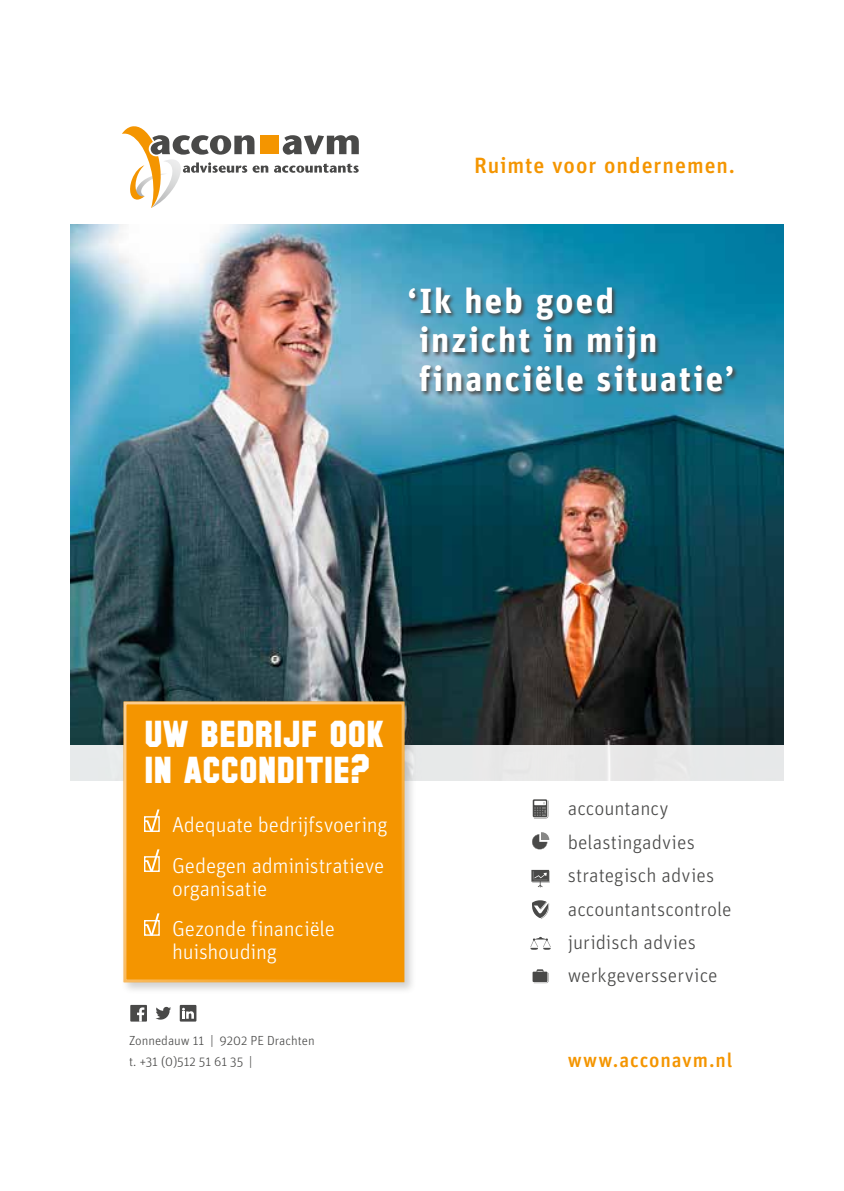
<style>
.page{position:relative;width:844px;height:1191px;background:#fff}
.page>*{position:absolute;margin:0;border:0;box-sizing:border-box;transform-origin:0 0}
.t1{font:700 40.95px/35.7px "SF Collegiate Solid";letter-spacing:-.005em;color:#fff}
.t2{font:700 34.82px/39px "Unit Pro";letter-spacing:.06em;color:#fff}
.t3{font:500 22.05px "Unit Pro";letter-spacing:.045em;color:#f49500}
.t4{font:300 21.7px/40.4px "Unit Pro";letter-spacing:-.01em;color:#fff}
.t5{font:300 20.12px/33.4px "Unit Pro";color:#494948}
.t6{font:500 20.12px "Unit Pro";letter-spacing:.045em;color:#f49500}
.t7{font:300 13.12px/20.3px "Unit Pro";color:#494948}
.s1{font-size:21.88px}
.s2{font-size:19.78px}
</style>
<div class="page">
<svg style="left:532px;top:900px;width:17px;height:18px"></svg>
<svg style="left:532px;top:799px;width:15px;height:18px"></svg>
<svg style="left:533px;top:800px;width:15px;height:18px"></svg>
<svg style="left:532px;top:832px;width:17px;height:17px"></svg>
<svg style="left:531px;top:870px;width:18px;height:17px"></svg>
<svg style="left:533px;top:969px;width:15px;height:14px"></svg>
<svg style="left:530px;top:936px;width:20px;height:14px"></svg>
<img style="left:70px;top:224px;width:713px;height:521px">
<div style="left:70px;top:745px;width:713px;height:36px;background:#e7e8e9"></div>
<div style="left:121px;top:699px;width:295px;height:295px;background:#494948;opacity:.25"></div>
<div style="left:124px;top:702px;width:279px;height:279px;background:#f49500"></div>
<div style="left:124px;top:701px;width:280px;height:281px;border:3px solid #fccd8e"></div>
<div style="left:144px;top:816px;width:16px;height:16px;border:1px solid #fff"></div>
<div style="left:144px;top:856px;width:16px;height:16px;border:1px solid #fff"></div>
<div style="left:144px;top:920px;width:16px;height:15px;border:1px solid #fff"></div>
<svg style="left:145px;top:809px;width:14px;height:22px"></svg>
<svg style="left:145px;top:849px;width:14px;height:22px"></svg>
<svg style="left:145px;top:913px;width:14px;height:22px"></svg>
<div style="left:130px;top:1005px;width:17px;height:16px;background:#494948"></div>
<svg style="left:137px;top:1007px;width:7px;height:14px"></svg>
<svg style="left:155px;top:1006px;width:16px;height:13px"></svg>
<div style="left:180px;top:1005px;width:16px;height:16px;background:#494948"></div>
<svg style="left:182px;top:1007px;width:12px;height:11px"></svg>
<svg style="left:408px;top:286px;width:330px;height:111px;background:#3b89a4"></svg>
<svg style="left:274px;top:164px;width:85px;height:9px"></svg>
<div style="left:260px;top:136px;width:18px;height:18px;background:#f49500"></div>
<svg style="left:283px;top:135px;width:76px;height:20px"></svg>
<svg style="left:122px;top:126px;width:146px;height:81px"></svg>
<p class="t3" style="left:474px;top:149px;width:262px">Ruimte voor onderne<span class="s1">men.</span></p>
<h2 class="t2" style="left:419px;top:279px;width:317px;text-indent:-12px">‘Ik heb goed<br>inzicht in mijn financiële situatie’</h2>
<h1 class="t1" style="left:144px;top:717px;width:242px">UW BEDRIJF OOK<br>IN ACCONDITIE?</h1>
<p class="t4" style="left:172px;top:804px;width:217px">Adequate bedrijfsvoering<br>Gedegen administratieve</p>
<p class="t4" style="left:172px;top:867px;width:164px">organisatie<br>Gezonde financiële</p>
<p class="t4" style="left:172px;top:930px;width:106px">huishouding</p>
<p class="t7" style="left:129px;top:1030px;width:187px">Zonnedauw 11 | 9202 PE Drachten t. +31 (0)512 51 61 35 |</p>
<p class="t5" style="left:567px;top:791px;width:165px">accountancy belastingadvies strategisch advies accountantscontrole juridisch advies werkgeversservice</p>
<p class="t6" style="left:567px;top:1045px;width:166px">www.acconavm.<span class="s2">nl</span></p>
</div>
